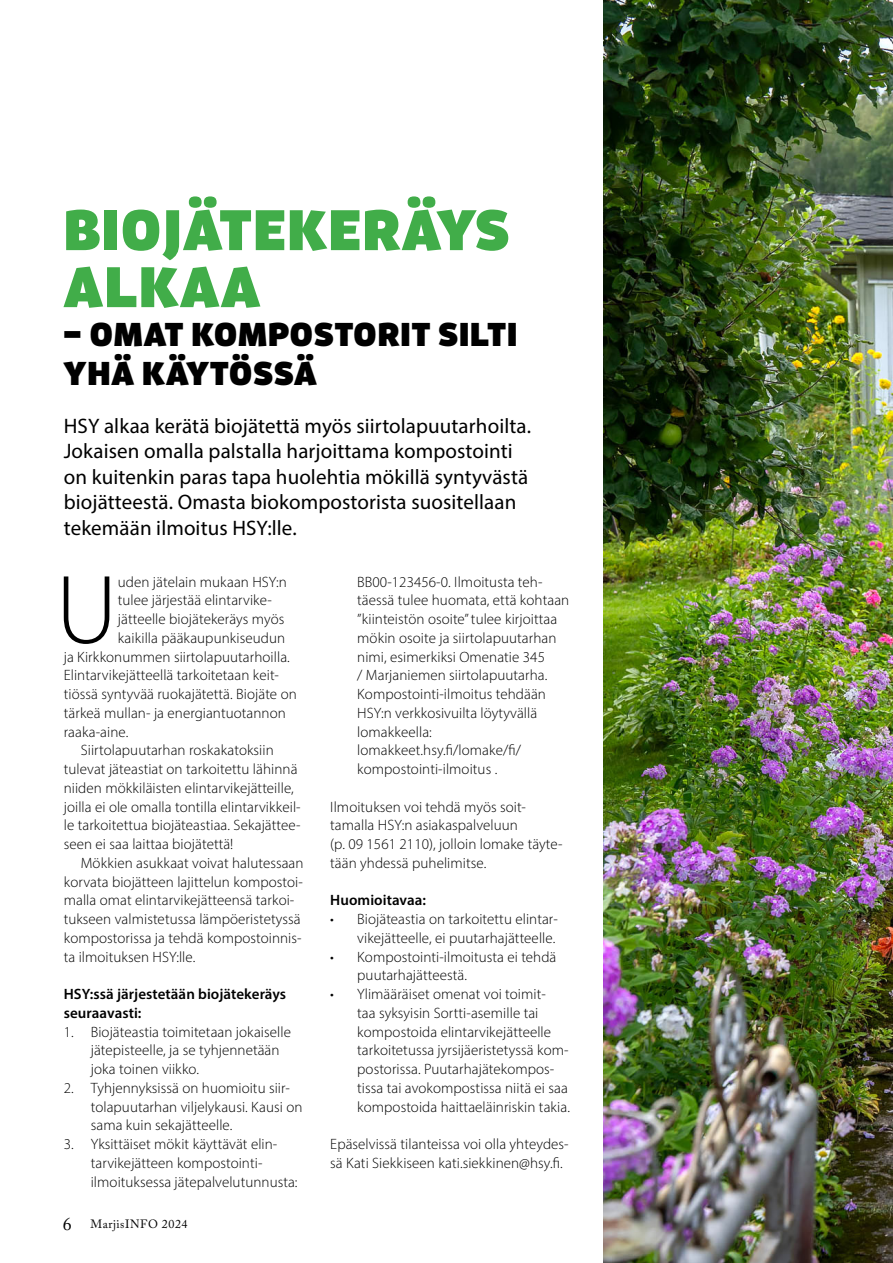
<style>
.page{position:relative;width:893px;height:1263px;background:#fff}
.page>*{position:absolute;margin:0;border:0;box-sizing:border-box;transform-origin:0 0}
.t1{font:300 98.4px "Myriad Pro";color:#000}
.t2{font:900 57px/57px "Enzo OT";letter-spacing:.01em;color:#41ad49}
.t3{font:900 33px/39px "Enzo OT";letter-spacing:.01em;color:#000}
.t4{font:21px/25.5px "Myriad Pro";letter-spacing:.005em;color:#000}
.t5{font:300 15px/18.8px "Myriad Pro";letter-spacing:.005em;color:#000}
.t6{font:600 15px/18.8px "Myriad Pro";letter-spacing:.005em;color:#000}
.t7{font:12px "Adobe Caslon Pro";letter-spacing:.045em;color:#000}
.s1{font-size:18px}
</style>
<div class="page">
<img style="left:604px;top:0;width:289px;height:1263px">
<h2 class="t2" style="left:63px;top:199px;width:448px">BIOJÄTEKERÄYS<br>ALKAA</h2>
<h3 class="t3" style="left:63px;top:314px;width:456px">– OMAT KOMPOSTORIT SILTI<br>YHÄ KÄYTÖSSÄ</h3>
<p class="t4" style="left:64px;top:413px;width:469px">HSY alkaa kerätä biojätettä myös siirtolapuutarhoilta.<br>Jokaisen omalla palstalla harjoittama kompostointi on kuitenkin paras tapa huolehtia mökillä syntyvästä biojätteestä. Omasta biokompostorista suositellaan tekemään ilmoitus HSY:lle.</p>
<h1 class="t1" style="left:56px;top:551px;width:63px">U</h1>
<p class="t5" style="left:118px;top:572px;width:171px">uden jätelain mukaan HSY:n</p>
<p class="t5" style="left:118px;top:591px;width:156px">tulee järjestää elintarvike-</p>
<p class="t5" style="left:118px;top:610px;width:168px">jätteelle biojätekeräys myös</p>
<p class="t5" style="left:118px;top:628px;width:169px">kaikilla pääkaupunkiseudun</p>
<p class="t5" style="left:64px;top:647px;width:228px">ja Kirkkonummen siirtolapuutarhoilla.</p>
<p class="t5" style="left:64px;top:666px;width:216px">Elintarvikejätteellä tarkoitetaan keit-</p>
<p class="t5" style="left:64px;top:685px;width:234px">tiössä syntyvää ruokajätettä. Biojäte on</p>
<p class="t5" style="left:64px;top:703px;width:223px">tärkeä mullan- ja energiantuotannon</p>
<p class="t5" style="left:64px;top:722px;width:66px">raaka-aine.</p>
<p class="t5" style="left:81px;top:741px;width:194px">Siirtolapuutarhan roskakatoksiin</p>
<p class="t5" style="left:64px;top:760px;width:235px">tulevat jäteastiat on tarkoitettu lähinnä</p>
<p class="t5" style="left:64px;top:778px;width:232px">niiden mökkiläisten elintarvikejätteille,</p>
<p class="t5" style="left:64px;top:797px;width:238px">joilla ei ole omalla tontilla elintarvikkeil-</p>
<p class="t5" style="left:64px;top:816px;width:238px">le tarkoitettua biojäteastiaa. Sekajättee-</p>
<p class="t5" style="left:64px;top:835px;width:171px">seen ei saa laittaa biojätettä!</p>
<p class="t5" style="left:81px;top:853px;width:224px">Mökkien asukkaat voivat halutessaan</p>
<p class="t5" style="left:64px;top:872px;width:241px">korvata biojätteen lajittelun kompostoi-</p>
<p class="t5" style="left:64px;top:891px;width:232px">malla omat elintarvikejätteensä tarkoi-</p>
<p class="t5" style="left:64px;top:910px;width:238px">tukseen valmistetussa lämpöeristetyssä</p>
<p class="t5" style="left:64px;top:928px;width:239px">kompostorissa ja tehdä kompostoinnis-</p>
<p class="t5" style="left:64px;top:947px;width:133px">ta ilmoituksen HSY:lle.</p>
<p class="t6" style="left:64px;top:984px;width:224px">HSY:ssä järjestetään biojätekeräys seuraavasti:</p>
<p class="t5" style="left:91px;top:1022px;width:202px;text-indent:-27px">1. Biojäteastia toimitetaan jokaiselle jätepisteelle, ja se tyhjennetään joka toinen viikko.</p>
<p class="t5" style="left:91px;top:1078px;width:213px;text-indent:-27px">2. Tyhjennyksissä on huomioitu siir&shy;tolapuutarhan viljelykausi. Kausi on sama kuin sekajätteelle.</p>
<p class="t5" style="left:91px;top:1135px;width:208px;text-indent:-27px">3. Yksittäiset mökit käyttävät elin&shy;tarvikejätteen kompostointi&shy;ilmoituksessa jätepalvelutunnusta:</p>
<p class="t7" style="left:63px;top:1216px;width:126px"><span class="s1">6</span> MarjisINFO 2024</p>
<p class="t5" style="left:357px;top:572px;width:213px">BB00-123456-0. Ilmoitusta teh&shy;täessä tulee huomata, että kohtaan ”kiinteistön osoite” tulee kirjoittaa mökin osoite ja siirtolapuutarhan nimi, esimerkiksi Omenatie 345<br>/ Marjaniemen siirtolapuutarha.<br>Kompostointi-ilmoitus tehdään<br>HSY:n verkkosivuilta löytyvällä lomakkeella: lomakkeet.hsy.fi/lomake/fi/ kompostointi-ilmoitus .</p>
<p class="t5" style="left:330px;top:797px;width:234px">Ilmoituksen voi tehdä myös soit&shy;tamalla HSY:n asiakaspalveluun<br>(p. 09 1561 2110), jolloin lomake täyte&shy;tään yhdessä puhelimitse.</p>
<p class="t6" style="left:330px;top:890px;width:97px">Huomioitavaa:</p>
<p class="t5" style="left:330px;top:910px;width:228px;text-align:right">• Biojäteastia on tarkoitettu elintar&shy;vikejätteelle, ei puutarhajätteelle.</p>
<p class="t5" style="left:357px;top:947px;width:201px;text-indent:-27px">• Kompostointi-ilmoitusta ei tehdä puutarhajätteestä.</p>
<p class="t5" style="left:357px;top:985px;width:214px;text-indent:-27px">• Ylimääräiset omenat voi toimit-<br>taa syksyisin Sortti-asemille tai kompostoida elintarvikejätteelle tarkoitetussa jyrsijäeristetyssä kom&shy;postorissa. Puutarhajätekompos&shy;tissa tai avokompostissa niitä ei saa kompostoida haittaeläinriskin takia.</p>
<p class="t5" style="left:330px;top:1135px;width:240px">Epäselvissä tilanteissa voi olla yhteydes&shy;sä Kati Siekkiseen kati.siekkinen@hsy.fi.</p>
</div>
